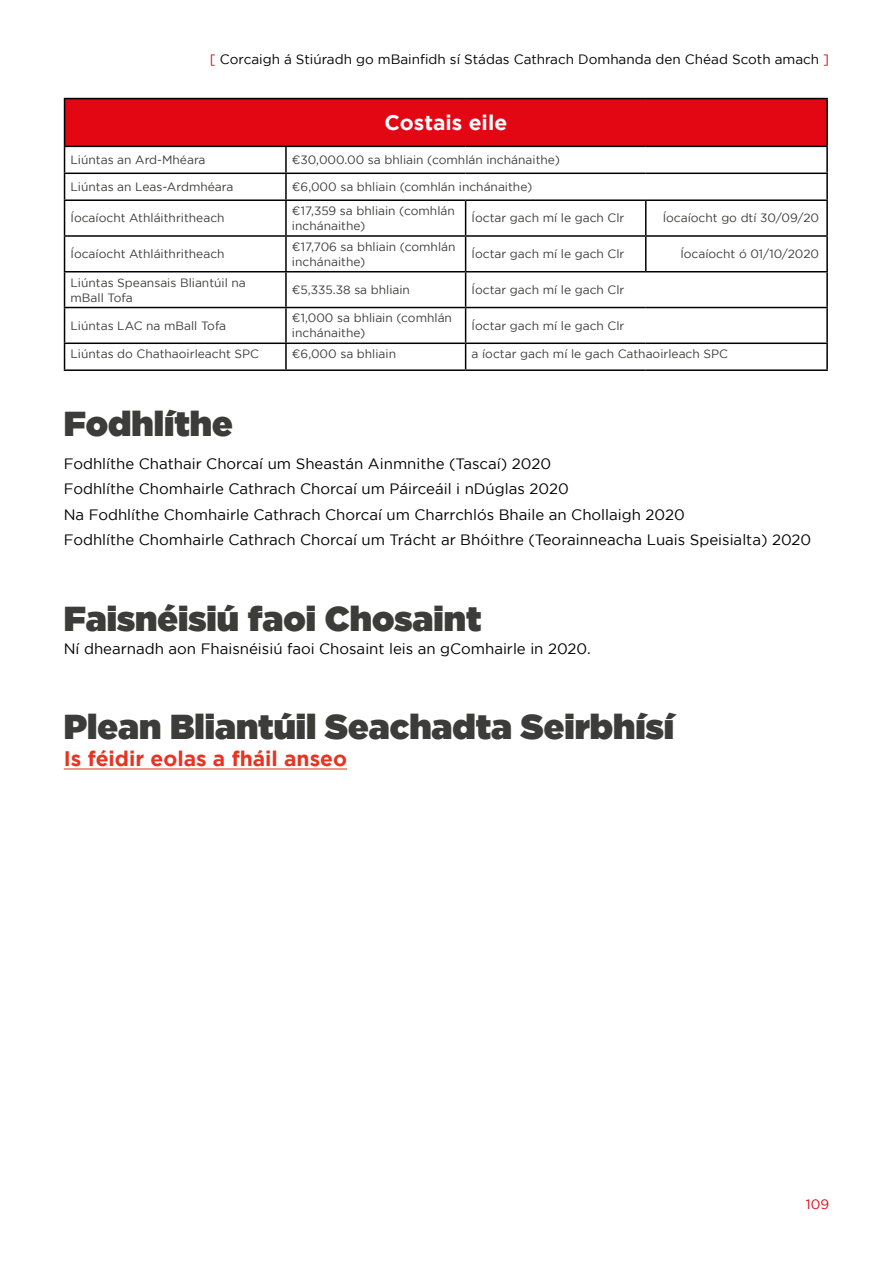
<style>
.page{position:relative;width:893px;height:1263px;background:#fff}
.page>*{position:absolute;margin:0;border:0;box-sizing:border-box;transform-origin:0 0}
.t1{font:34.5px "Gotham Ultra";color:#3c3c3b}
.t2{font:700 21px "Gotham";color:#e63323}
.t3{font:700 21px "Gotham";color:#fff}
.t4{font:15px/25.5px "Gotham";color:#000}
.t5{font:13.5px "Gotham";color:#000}
.t6{font:13.5px "Gotham";color:#e30613}
.t7{font:12px/15px "Gotham";color:#3c3c3b}
.s1{color:#e30613}
</style>
<div class="page">
<div style="left:65px;top:99px;width:762px;height:47px;background:#e30613"></div>
<hr style="left:285px;top:147px;width:2px;height:26px;background:#000">
<hr style="left:826px;top:147px;width:2px;height:26px;background:#000">
<hr style="left:64px;top:173px;width:222px;height:1px;background:#000">
<svg style="left:64px;top:147px;width:1px;height:52px"></svg>
<hr style="left:286px;top:173px;width:180px;height:1px;background:#000">
<hr style="left:285px;top:174px;width:2px;height:25px;background:#000">
<hr style="left:466px;top:173px;width:180px;height:1px;background:#000">
<hr style="left:646px;top:173px;width:182px;height:1px;background:#000">
<hr style="left:826px;top:174px;width:2px;height:25px;background:#000">
<hr style="left:64px;top:199px;width:222px;height:2px;background:#000">
<hr style="left:64px;top:201px;width:1px;height:34px;background:#000">
<hr style="left:286px;top:199px;width:180px;height:2px;background:#000">
<hr style="left:285px;top:201px;width:2px;height:34px;background:#000">
<hr style="left:466px;top:199px;width:180px;height:2px;background:#000">
<hr style="left:465px;top:201px;width:1px;height:34px;background:#000">
<hr style="left:646px;top:199px;width:182px;height:2px;background:#000">
<hr style="left:645px;top:201px;width:1px;height:34px;background:#000">
<hr style="left:826px;top:201px;width:2px;height:34px;background:#000">
<hr style="left:64px;top:235px;width:222px;height:2px;background:#000">
<hr style="left:64px;top:237px;width:1px;height:34px;background:#000">
<hr style="left:286px;top:235px;width:180px;height:2px;background:#000">
<hr style="left:285px;top:237px;width:2px;height:34px;background:#000">
<hr style="left:466px;top:235px;width:180px;height:2px;background:#000">
<hr style="left:465px;top:237px;width:1px;height:34px;background:#000">
<hr style="left:646px;top:235px;width:182px;height:2px;background:#000">
<hr style="left:645px;top:237px;width:1px;height:34px;background:#000">
<hr style="left:826px;top:237px;width:2px;height:34px;background:#000">
<hr style="left:64px;top:271px;width:222px;height:1px;background:#000">
<hr style="left:64px;top:272px;width:1px;height:35px;background:#000">
<hr style="left:286px;top:271px;width:180px;height:1px;background:#000">
<hr style="left:285px;top:272px;width:2px;height:35px;background:#000">
<hr style="left:466px;top:271px;width:180px;height:1px;background:#000">
<hr style="left:465px;top:272px;width:1px;height:35px;background:#000">
<hr style="left:646px;top:271px;width:182px;height:1px;background:#000">
<hr style="left:826px;top:272px;width:2px;height:35px;background:#000">
<hr style="left:64px;top:307px;width:222px;height:1px;background:#000">
<hr style="left:64px;top:308px;width:1px;height:34px;background:#000">
<hr style="left:286px;top:307px;width:180px;height:1px;background:#000">
<hr style="left:285px;top:308px;width:2px;height:34px;background:#000">
<hr style="left:466px;top:307px;width:180px;height:1px;background:#000">
<hr style="left:465px;top:308px;width:1px;height:34px;background:#000">
<hr style="left:646px;top:307px;width:182px;height:1px;background:#000">
<hr style="left:826px;top:308px;width:2px;height:34px;background:#000">
<hr style="left:64px;top:342px;width:222px;height:2px;background:#000">
<svg style="left:64px;top:344px;width:1px;height:25px"></svg>
<hr style="left:286px;top:342px;width:180px;height:2px;background:#000">
<hr style="left:285px;top:344px;width:2px;height:25px;background:#000">
<hr style="left:466px;top:342px;width:180px;height:2px;background:#000">
<svg style="left:465px;top:344px;width:1px;height:25px"></svg>
<hr style="left:646px;top:342px;width:182px;height:2px;background:#000">
<hr style="left:826px;top:344px;width:2px;height:25px;background:#000">
<hr style="left:64px;top:369px;width:222px;height:2px;background:#000">
<hr style="left:286px;top:369px;width:180px;height:2px;background:#000">
<hr style="left:466px;top:369px;width:180px;height:2px;background:#000">
<hr style="left:646px;top:369px;width:182px;height:2px;background:#000">
<hr style="left:826px;top:99px;width:2px;height:47px;background:#000">
<hr style="left:64px;top:98px;width:222px;height:1px;background:#000">
<hr style="left:64px;top:99px;width:1px;height:47px;background:#000">
<hr style="left:286px;top:98px;width:180px;height:1px;background:#000">
<hr style="left:466px;top:98px;width:180px;height:1px;background:#000">
<hr style="left:646px;top:98px;width:182px;height:1px;background:#000">
<hr style="left:64px;top:146px;width:222px;height:1px;background:#000">
<hr style="left:286px;top:146px;width:180px;height:1px;background:#000">
<hr style="left:466px;top:146px;width:180px;height:1px;background:#000">
<hr style="left:646px;top:146px;width:182px;height:1px;background:#000">
<hr style="left:64px;top:769px;width:283px;height:1px;background:#e63323">
<p class="t5" style="left:210px;top:52px;width:621px"><span class="s1">[</span> Corcaigh á Stiúradh go mBainfidh sí Stádas Cathrach Domhanda den Chéad Scoth amach <span class="s1">]</span></p>
<h2 class="t3" style="left:384px;top:111px;width:124px">Costais eile</h2>
<p class="t7" style="left:71px;top:152px;width:136px">Liúntas an Ard-Mhéara</p>
<p class="t7" style="left:292px;top:152px;width:269px">¤30,000.00 sa bhliain (comhlán inchánaithe)</p>
<p class="t7" style="left:71px;top:179px;width:164px">Liúntas an Leas-Ardmhéara</p>
<p class="t7" style="left:292px;top:179px;width:242px">¤6,000 sa bhliain (comhlán inchánaithe)</p>
<p class="t7" style="left:71px;top:211px;width:156px">Íocaíocht Athláithritheach</p>
<p class="t7" style="left:292px;top:203px;width:164px">¤17,359 sa bhliain (comhlán inchánaithe)</p>
<p class="t7" style="left:472px;top:211px;width:154px">Íoctar gach mí le gach Clr</p>
<p class="t7" style="left:663px;top:211px;width:158px">Íocaíocht go dtí 30/09/20</p>
<p class="t7" style="left:71px;top:246px;width:156px">Íocaíocht Athláithritheach</p>
<p class="t7" style="left:292px;top:239px;width:165px">¤17,706 sa bhliain (comhlán inchánaithe)</p>
<p class="t7" style="left:472px;top:246px;width:154px">Íoctar gach mí le gach Clr</p>
<p class="t7" style="left:680px;top:246px;width:140px">Íocaíocht ó 01/10/2020</p>
<p class="t7" style="left:71px;top:275px;width:177px">Liúntas Speansais Bliantúil na mBall Tofa</p>
<p class="t7" style="left:292px;top:282px;width:120px">¤5,335.38 sa bhliain</p>
<p class="t7" style="left:472px;top:282px;width:154px">Íoctar gach mí le gach Clr</p>
<p class="t7" style="left:71px;top:318px;width:157px">Liúntas LAC na mBall Tofa</p>
<p class="t7" style="left:292px;top:310px;width:162px">¤1,000 sa bhliain (comhlán inchánaithe)</p>
<p class="t7" style="left:472px;top:318px;width:154px">Íoctar gach mí le gach Clr</p>
<p class="t7" style="left:71px;top:346px;width:190px">Liúntas do Chathaoirleacht SPC</p>
<p class="t7" style="left:292px;top:346px;width:106px">¤6,000 sa bhliain</p>
<p class="t7" style="left:472px;top:346px;width:258px">a íoctar gach mí le gach Cathaoirleach SPC</p>
<h1 class="t1" style="left:64px;top:404px;width:170px">Fodhlíthe</h1>
<p class="t4" style="left:64px;top:450px;width:749px">Fodhlíthe Chathair Chorcaí um Sheastán Ainmnithe (Tascaí) 2020<br>Fodhlíthe Chomhairle Cathrach Chorcaí um Páirceáil i nDúglas 2020<br>Na Fodhlíthe Chomhairle Cathrach Chorcaí um Charrchlós Bhaile an Chollaigh 2020<br>Fodhlíthe Chomhairle Cathrach Chorcaí um Trácht ar Bhóithre (Teorainneacha Luais Speisialta) 2020</p>
<h1 class="t1" style="left:64px;top:599px;width:419px">Faisnéisiú faoi Chosaint</h1>
<p class="t4" style="left:64px;top:635px;width:528px">Ní dhearnadh aon Fhaisnéisiú faoi Chosaint leis an gComhairle in 2020.</p>
<h1 class="t1" style="left:64px;top:707px;width:612px">Plean Bliantúil Seachadta Seirbhísí</h1>
<h2 class="t2" style="left:64px;top:747px;width:285px">Is féidir eolas a fháil anseo</h2>
<p class="t6" style="left:806px;top:1197px;width:25px">109</p>
</div>
